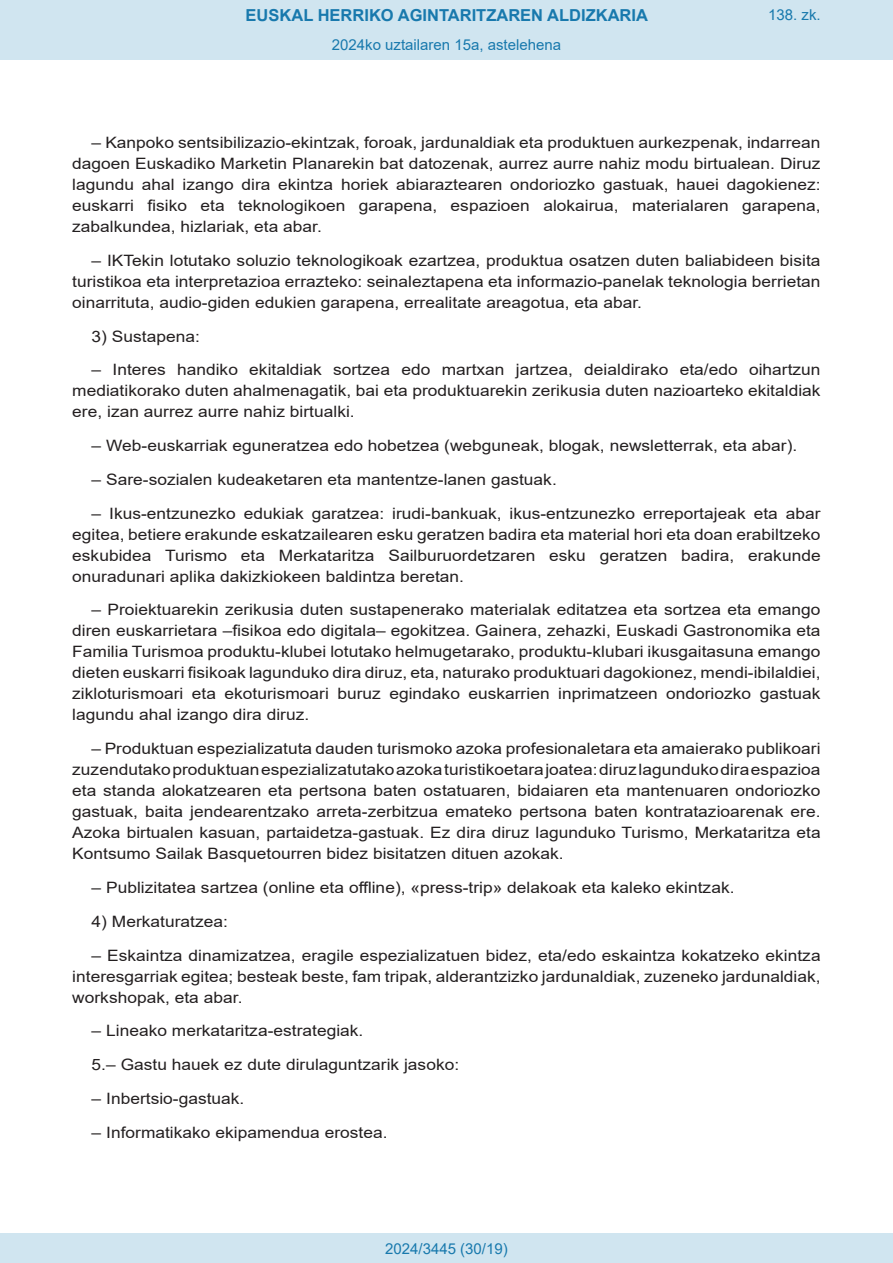
<style>
.page{position:relative;width:893px;height:1263px;background:#fff}
.page>*{position:absolute;margin:0;border:0;box-sizing:border-box;transform-origin:0 0}
.t1{font:700 16.5px "Arial";color:#1879ad}
.BOPVDetalle{font:15.6px/21px "Arial";color:#231f20;text-align:justify;scale:1.11 1}
.Paginacion_Centro{font:15px "Arial";color:#1879ad}
</style>
<div class="page">
<div style="left:0;top:0;width:893px;height:60px;background:#d0e5f0"></div>
<div style="left:0;top:1233px;width:893px;height:30px;background:#d0e5f0"></div>
<p class="t1" style="left:246px;top:3px;width:404px">EUSKAL HERRIKO AGINTARITZAREN ALDIZKARIA</p>
<p class="Paginacion_Centro" style="left:332px;top:35px;width:231px">2024ko uztailaren 15a, astelehena</p>
<p class="Paginacion_Centro" style="left:768px;top:5px;width:54px">138. zk.</p>
<p class="BOPVDetalle" style="left:72px;top:132px;width:676px;text-indent:19px">– Kanpoko sentsibilizazio-ekintzak, foroak, jardunaldiak eta produktuen aurkezpenak, indarrean dagoen Euskadiko Marketin Planarekin bat datozenak, aurrez aurre nahiz modu birtualean. Diruz lagundu ahal izango dira ekintza horiek abiaraztearen ondoriozko gastuak, hauei dagokienez: euskarri fisiko eta teknologikoen garapena, espazioen alokairua, materialaren garapena, zabalkundea, hizlariak, eta abar.</p>
<p class="BOPVDetalle" style="left:72px;top:250px;width:676px;text-indent:19px">– IKTekin lotutako soluzio teknologikoak ezartzea, produktua osatzen duten baliabideen bisita turistikoa eta interpretazioa errazteko: seinaleztapena eta informazio-panelak teknologia berrietan oinarrituta, audio-giden edukien garapena, errealitate areagotua, eta abar.</p>
<p class="BOPVDetalle" style="left:92px;top:326px;width:99px">3) Sustapena:</p>
<p class="BOPVDetalle" style="left:72px;top:359px;width:676px;text-indent:19px">– Interes handiko ekitaldiak sortzea edo martxan jartzea, deialdirako eta/edo oihartzun mediatikorako duten ahalmenagatik, bai eta produktuarekin zerikusia duten nazioarteko ekitaldiak ere, izan aurrez aurre nahiz birtualki.</p>
<p class="BOPVDetalle" style="left:92px;top:435px;width:637px">– Web-euskarriak eguneratzea edo hobetzea (webguneak, blogak, newsletterrak, eta abar).</p>
<p class="BOPVDetalle" style="left:92px;top:469px;width:421px">– Sare-sozialen kudeaketaren eta mantentze-lanen gastuak.</p>
<p class="BOPVDetalle" style="left:72px;top:503px;width:676px;text-indent:19px">– Ikus-entzunezko edukiak garatzea: irudi-bankuak, ikus-entzunezko erreportajeak eta abar egitea, betiere erakunde eskatzailearen esku geratzen badira eta material hori eta doan erabiltzeko eskubidea Turismo eta Merkataritza Sailburuordetzaren esku geratzen badira, erakunde onuradunari aplika dakizkiokeen baldintza beretan.</p>
<p class="BOPVDetalle" style="left:72px;top:599px;width:676px;text-indent:19px">– Proiektuarekin zerikusia duten sustapenerako materialak editatzea eta sortzea eta emango diren euskarrietara –fisikoa edo digitala– egokitzea. Gainera, zehazki, Euskadi Gastronomika eta Familia Turismoa produktu-klubei lotutako helmugetarako, produktu-klubari ikusgaitasuna emango dieten euskarri fisikoak lagunduko dira diruz, eta, naturako produktuari dagokionez, mendi-ibilaldiei, zikloturismoari eta ekoturismoari buruz egindako euskarrien inprimatzeen ondoriozko gastuak lagundu ahal izango dira diruz.</p>
<p class="BOPVDetalle" style="left:72px;top:738px;width:676px;text-indent:19px">– Produktuan espezializatuta dauden turismoko azoka profesionaletara eta amaierako publikoari zuzendutako produktuan espezializatutako azoka turistikoetara joatea: diruz lagunduko dira espazioa eta standa alokatzearen eta pertsona baten ostatuaren, bidaiaren eta mantenuaren ondoriozko gastuak, baita jendearentzako arreta-zerbitzua emateko pertsona baten kontratazioarenak ere.<br>Azoka birtualen kasuan, partaidetza-gastuak. Ez dira diruz lagunduko Turismo, Merkataritza eta Kontsumo Sailak Basquetourren bidez bisitatzen dituen azokak.</p>
<p class="BOPVDetalle" style="left:92px;top:877px;width:581px">– Publizitatea sartzea (online eta offline), «press-trip» delakoak eta kaleko ekintzak.</p>
<p class="BOPVDetalle" style="left:92px;top:911px;width:124px">4) Merkaturatzea:</p>
<p class="BOPVDetalle" style="left:72px;top:944px;width:676px;text-indent:19px">– Eskaintza dinamizatzea, eragile espezializatuen bidez, eta/edo eskaintza kokatzeko ekintza interesgarriak egitea; besteak beste, fam tripak, alderantzizko jardunaldiak, zuzeneko jardunaldiak, workshopak, eta abar.</p>
<p class="BOPVDetalle" style="left:92px;top:1020px;width:246px">– Lineako merkataritza-estrategiak.</p>
<p class="BOPVDetalle" style="left:92px;top:1054px;width:333px">5.– Gastu hauek ez dute dirulaguntzarik jasoko:</p>
<p class="BOPVDetalle" style="left:92px;top:1088px;width:139px">– Inbertsio-gastuak.</p>
<p class="BOPVDetalle" style="left:92px;top:1121px;width:268px">– Informatikako ekipamendua erostea.</p>
<p class="Paginacion_Centro" style="left:385px;top:1238px;width:124px">2024/3445 (30/19)</p>
</div>
